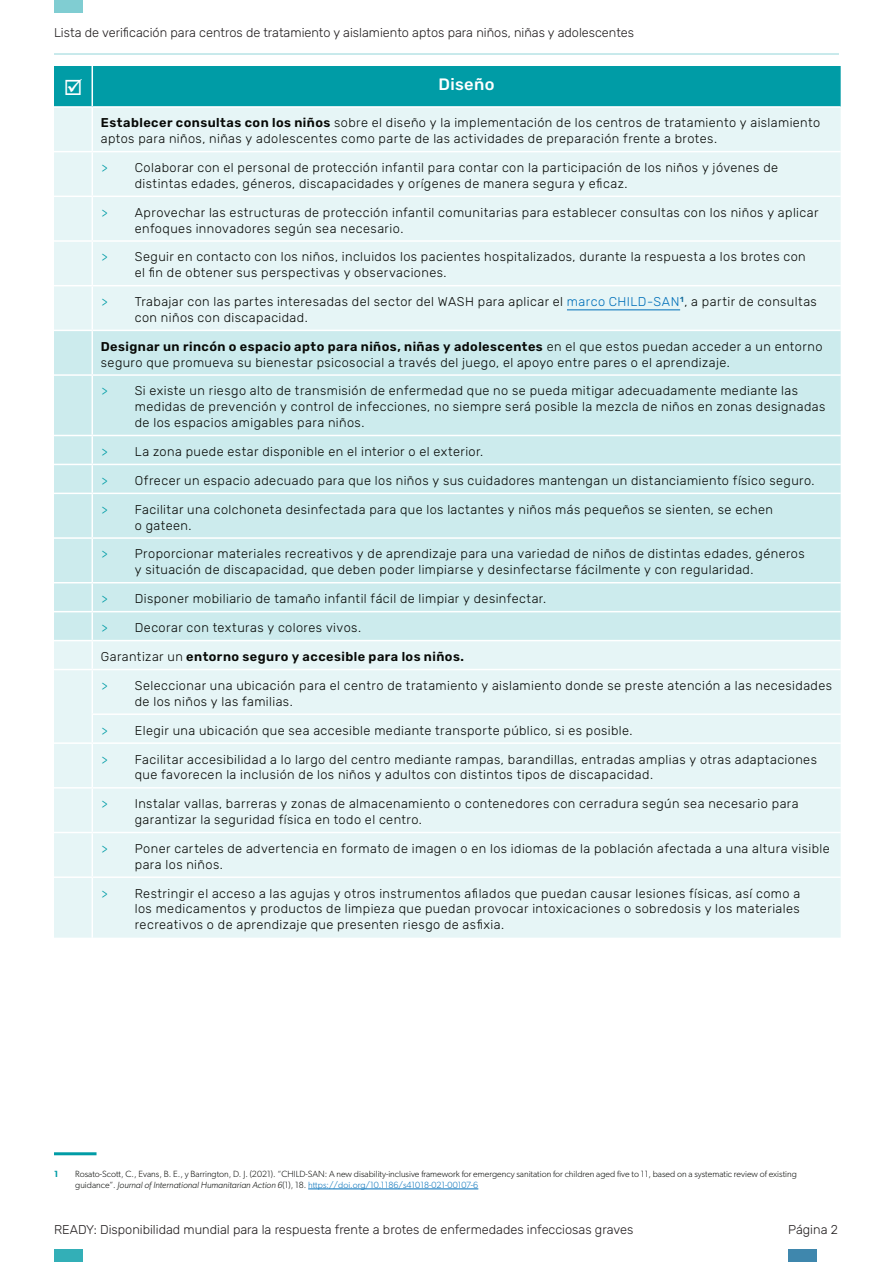
<style>
.page{position:relative;width:893px;height:1263px;background:#fff}
.page>*{position:absolute;margin:0;border:0;box-sizing:border-box;transform-origin:0 0}
.Acronyms{font:500 16.5px "Rubik";letter-spacing:.025em;color:#fff}
.Acronyms-2{font:300 12.75px/15.8px "Rubik";letter-spacing:.035em;color:#070906}
.t1{font:300 12.75px "Rubik";color:#231f20}
.Acronyms-3{font:600 12.75px "Rubik";letter-spacing:.035em;color:#070906}
.Footnotes{font:300 9px/10.8px "Gibson";color:#070906}
.Footnotes-2{font:600 9px "Gibson";color:#009ca6}
.s1{font-weight:600}
.s2{color:#009ca6}
.s3{color:#006fb9}
.s4{font-weight:300}
.s5{font-style:italic}
</style>
<div class="page">
<div style="left:54px;top:1249px;width:28px;height:13px;background:#33afb7"></div>
<div style="left:788px;top:1249px;width:28px;height:13px;background:#3f87ad"></div>
<div style="left:54px;top:0;width:28px;height:13px;background:#80cdd2"></div>
<hr style="left:54px;top:53px;width:785px;height:2px;background:#009ca6">
<div style="left:54px;top:108px;width:787px;height:830px;background:#e6f5f6"></div>
<div style="left:54px;top:331px;width:787px;height:309px;background:#ccebed"></div>
<hr style="left:92px;top:108px;width:1px;height:43px;background:#fff">
<hr style="left:54px;top:151px;width:38px;height:1px;background:#fff">
<hr style="left:92px;top:151px;width:749px;height:1px;background:#fff">
<hr style="left:92px;top:152px;width:1px;height:44px;background:#fff">
<hr style="left:54px;top:196px;width:38px;height:1px;background:#fff">
<hr style="left:92px;top:196px;width:749px;height:1px;background:#fff">
<hr style="left:92px;top:197px;width:1px;height:43px;background:#fff">
<hr style="left:54px;top:240px;width:38px;height:2px;background:#fff">
<hr style="left:92px;top:240px;width:749px;height:2px;background:#fff">
<hr style="left:92px;top:242px;width:1px;height:43px;background:#fff">
<hr style="left:54px;top:285px;width:38px;height:1px;background:#fff">
<hr style="left:92px;top:285px;width:749px;height:1px;background:#fff">
<hr style="left:92px;top:286px;width:1px;height:44px;background:#fff">
<hr style="left:54px;top:330px;width:38px;height:1px;background:#fff">
<hr style="left:92px;top:330px;width:749px;height:1px;background:#fff">
<hr style="left:92px;top:331px;width:1px;height:43px;background:#fff">
<hr style="left:92px;top:376px;width:1px;height:59px;background:#fff">
<svg style="left:92px;top:436px;width:1px;height:57px"></svg>
<hr style="left:92px;top:494px;width:1px;height:43px;background:#fff">
<hr style="left:92px;top:539px;width:1px;height:43px;background:#fff">
<hr style="left:54px;top:374px;width:38px;height:2px;background:#fff">
<hr style="left:92px;top:374px;width:749px;height:2px;background:#fff">
<hr style="left:54px;top:435px;width:38px;height:1px;background:#fff">
<hr style="left:92px;top:435px;width:749px;height:1px;background:#fff">
<hr style="left:54px;top:464px;width:38px;height:1px;background:#fff">
<hr style="left:92px;top:464px;width:749px;height:1px;background:#fff">
<hr style="left:54px;top:493px;width:38px;height:1px;background:#fff">
<hr style="left:92px;top:493px;width:749px;height:1px;background:#fff">
<hr style="left:54px;top:537px;width:38px;height:2px;background:#fff">
<hr style="left:92px;top:537px;width:749px;height:2px;background:#fff">
<hr style="left:54px;top:582px;width:38px;height:1px;background:#fff">
<hr style="left:92px;top:582px;width:749px;height:1px;background:#fff">
<hr style="left:54px;top:611px;width:38px;height:1px;background:#fff">
<hr style="left:92px;top:611px;width:749px;height:1px;background:#fff">
<hr style="left:54px;top:640px;width:38px;height:1px;background:#fff">
<hr style="left:92px;top:640px;width:749px;height:1px;background:#fff">
<svg style="left:92px;top:583px;width:1px;height:86px"></svg>
<hr style="left:92px;top:670px;width:1px;height:43px;background:#fff">
<svg style="left:92px;top:715px;width:1px;height:27px"></svg>
<hr style="left:92px;top:744px;width:1px;height:43px;background:#fff">
<hr style="left:92px;top:788px;width:1px;height:44px;background:#fff">
<hr style="left:92px;top:833px;width:1px;height:43px;background:#fff">
<hr style="left:92px;top:878px;width:1px;height:60px;background:#fff">
<hr style="left:54px;top:787px;width:38px;height:1px;background:#fff">
<hr style="left:92px;top:787px;width:749px;height:1px;background:#fff">
<hr style="left:54px;top:669px;width:38px;height:1px;background:#fff">
<hr style="left:54px;top:742px;width:38px;height:2px;background:#fff">
<hr style="left:54px;top:832px;width:38px;height:1px;background:#fff">
<hr style="left:54px;top:876px;width:38px;height:2px;background:#fff">
<hr style="left:92px;top:669px;width:749px;height:1px;background:#fff">
<hr style="left:92px;top:713px;width:749px;height:2px;background:#fff">
<hr style="left:92px;top:742px;width:749px;height:2px;background:#fff">
<hr style="left:92px;top:832px;width:749px;height:1px;background:#fff">
<hr style="left:92px;top:876px;width:749px;height:2px;background:#fff">
<hr style="left:567px;top:310px;width:113px;height:1px;background:#006fb9">
<hr style="left:54px;top:1152px;width:43px;height:3px;background:#009ca6">
<hr style="left:308px;top:1188px;width:170px;height:1px;background:#006fb9">
<div style="left:54px;top:66px;width:787px;height:41px;background:#009ca6"></div>
<p class="t1" style="left:54px;top:26px;width:582px">Lista de verificación para centros de tratamiento y aislamiento aptos para niños, niñas y adolescentes</p>
<p class="Acronyms" style="left:438px;top:75px;width:58px">Diseño</p>
<p class="Acronyms-2" style="left:101px;top:115px;width:721px"><span class="s1">Establecer consultas con los niños</span> sobre el diseño y la implementación de los centros de tratamiento y aislamiento aptos para niños, niñas y adolescentes como parte de las actividades de preparación frente a brotes.</p>
<p class="Acronyms-2" style="left:135px;top:160px;width:645px;text-indent:-33px"><span class="s2">&gt;</span> Colaborar con el personal de protección infantil para contar con la participación de los niños y jóvenes de distintas edades, géneros, discapacidades y orígenes de manera segura y eficaz.</p>
<p class="Acronyms-2" style="left:135px;top:205px;width:685px;text-indent:-33px"><span class="s2">&gt;</span> Aprovechar las estructuras de protección infantil comunitarias para establecer consultas con los niños y aplicar enfoques innovadores según sea necesario.</p>
<p class="Acronyms-2" style="left:135px;top:249px;width:672px;text-indent:-33px"><span class="s2">&gt;</span> Seguir en contacto con los niños, incluidos los pacientes hospitalizados, durante la respuesta a los brotes con el fin de obtener sus perspectivas y observaciones.</p>
<p class="Acronyms-2" style="left:135px;top:294px;width:684px;text-indent:-33px"><span class="s2">&gt;</span> Trabajar con las partes interesadas del sector del WASH para aplicar el <span class="s3">marco CHILD-SAN</span><sup>1</sup>, a partir de consultas con niños con discapacidad.</p>
<p class="Acronyms-2" style="left:101px;top:339px;width:723px"><span class="s1">Designar un rincón o espacio apto para niños, niñas y adolescentes</span> en el que estos puedan acceder a un entorno seguro que promueva su bienestar psicosocial a través del juego, el apoyo entre pares o el aprendizaje.</p>
<p class="Acronyms-2" style="left:135px;top:383px;width:692px;text-indent:-33px"><span class="s2">&gt;</span> Si existe un riesgo alto de transmisión de enfermedad que no se pueda mitigar adecuadamente mediante las medidas de prevención y control de infecciones, no siempre será posible la mezcla de niños en zonas designadas de los espacios amigables para niños.</p>
<p class="Acronyms-2" style="left:101px;top:444px;width:383px"><span class="s2">&gt;</span> La zona puede estar disponible en el interior o el exterior.</p>
<p class="Acronyms-2" style="left:101px;top:473px;width:715px"><span class="s2">&gt;</span> Ofrecer un espacio adecuado para que los niños y sus cuidadores mantengan un distanciamiento físico seguro.</p>
<p class="Acronyms-2" style="left:135px;top:502px;width:640px;text-indent:-33px"><span class="s2">&gt;</span> Facilitar una colchoneta desinfectada para que los lactantes y niños más pequeños se sienten, se echen o gateen.</p>
<p class="Acronyms-2" style="left:135px;top:546px;width:671px;text-indent:-33px"><span class="s2">&gt;</span> Proporcionar materiales recreativos y de aprendizaje para una variedad de niños de distintas edades, géneros y situación de discapacidad, que deben poder limpiarse y desinfectarse fácilmente y con regularidad.</p>
<p class="Acronyms-2" style="left:101px;top:591px;width:446px"><span class="s2">&gt;</span> Disponer mobiliario de tamaño infantil fácil de limpiar y desinfectar.</p>
<p class="Acronyms-2" style="left:101px;top:620px;width:261px"><span class="s2">&gt;</span> Decorar con texturas y colores vivos.</p>
<p class="Acronyms-3" style="left:101px;top:649px;width:365px"><span class="s4">Garantizar un</span> entorno seguro y accesible para los niños.</p>
<p class="Acronyms-2" style="left:135px;top:678px;width:699px;text-indent:-33px"><span class="s2">&gt;</span> Seleccionar una ubicación para el centro de tratamiento y aislamiento donde se preste atención a las necesidades de los niños y las familias.</p>
<p class="Acronyms-2" style="left:101px;top:723px;width:533px"><span class="s2">&gt;</span> Elegir una ubicación que sea accesible mediante transporte público, si es posible.</p>
<p class="Acronyms-2" style="left:135px;top:752px;width:684px;text-indent:-33px"><span class="s2">&gt;</span> Facilitar accesibilidad a lo largo del centro mediante rampas, barandillas, entradas amplias y otras adaptaciones que favorecen la inclusión de los niños y adultos con distintos tipos de discapacidad.</p>
<p class="Acronyms-2" style="left:135px;top:796px;width:665px;text-indent:-33px"><span class="s2">&gt;</span> Instalar vallas, barreras y zonas de almacenamiento o contenedores con cerradura según sea necesario para garantizar la seguridad física en todo el centro.</p>
<p class="Acronyms-2" style="left:135px;top:841px;width:696px;text-indent:-33px"><span class="s2">&gt;</span> Poner carteles de advertencia en formato de imagen o en los idiomas de la población afectada a una altura visible para los niños.</p>
<p class="Acronyms-2" style="left:135px;top:886px;width:667px;text-align:justify;text-indent:-33px"><span class="s2">&gt;</span> Restringir el acceso a las agujas y otros instrumentos afilados que puedan causar lesiones físicas, así como a los medicamentos y productos de limpieza que puedan provocar intoxicaciones o sobredosis y los materiales recreativos o de aprendizaje que presenten riesgo de asfixia.</p>
<p class="Footnotes-2" style="left:54px;top:1169px;width:6px">1</p>
<p class="Footnotes" style="left:75px;top:1169px;width:723px">Rosato-Scott, C., Evans, B. E., y Barrington, D. J. (2021). “CHILD-SAN: A new disability-inclusive framework for emergency sanitation for children aged five to 11, based on a systematic review of existing guidance”. <span class="s5">Journal of International Humanitarian Action 6</span>(1), 18. <span class="s3">https://doi.org/10.1186/s41018-021-00107-6</span></p>
<p class="t1" style="left:54px;top:1223px;width:581px">READY: Disponibilidad mundial para la respuesta frente a brotes de enfermedades infecciosas graves</p>
<p class="t1" style="left:788px;top:1223px;width:51px">Página 2</p>
</div>
